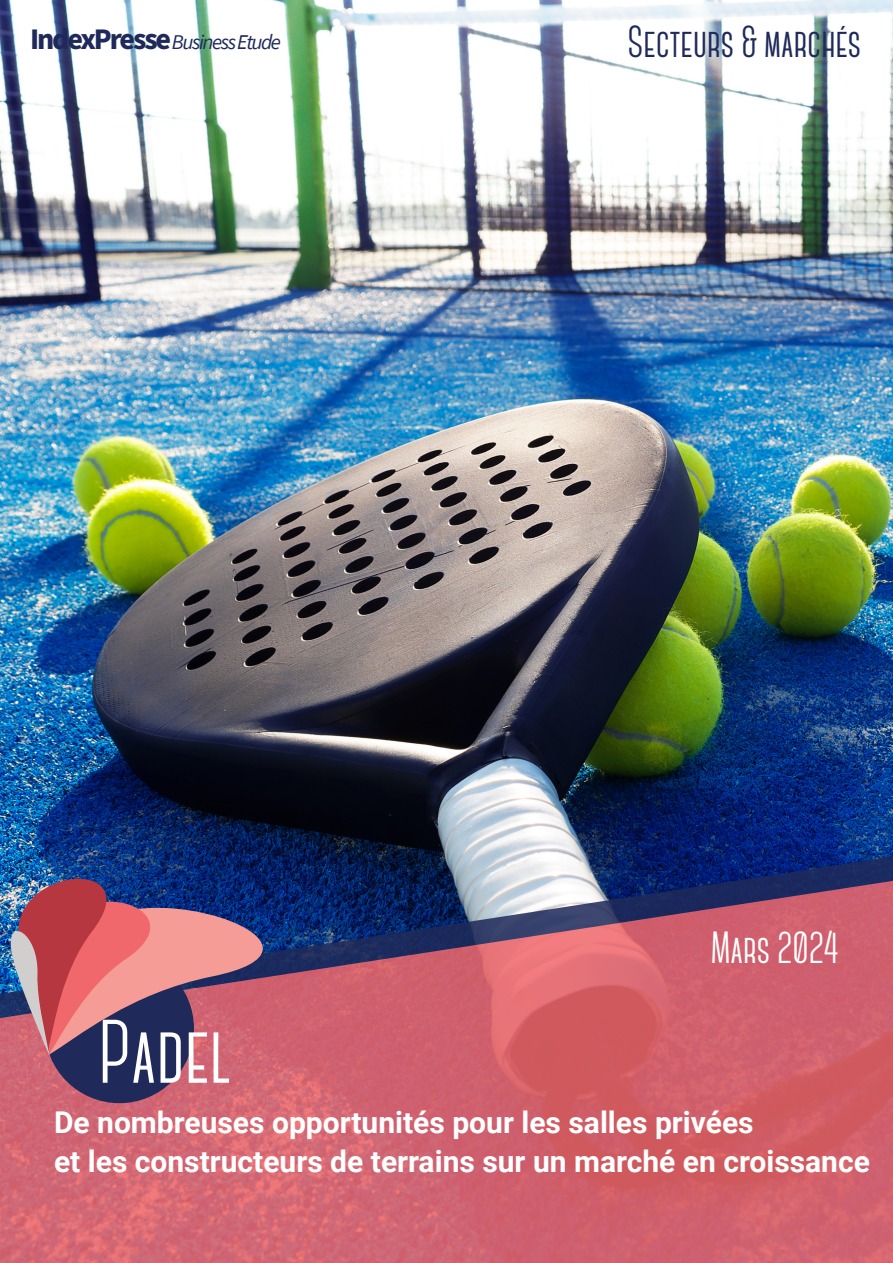
<style>
.page{position:relative;width:893px;height:1263px;background:#fff}
.page>*{position:absolute;margin:0;border:0;box-sizing:border-box;transform-origin:0 0}
.t1{font:700 90px "Canter";color:#fff}
.t2{font:700 45px "Canter";color:#1f2a5a}
.t3{font:700 45px "Canter";color:#fff}
.t4{font:700 30px/39px "Roboto";color:#fff}
.t5{font:italic 21px "Source Sans Pro";letter-spacing:-.07em;color:#1f2a5a}
.s1{font-weight:700;font-style:normal;font-size:30px}
</style>
<div class="page">
<img style="left:0;top:0;width:893px;height:847px">
<svg style="left:0;top:847px;width:893px;height:416px;background:#b65e70"></svg>
<div style="left:46px;top:955px;width:147px;height:147px;background:#1f2a5a;border-radius:50%"></div>
<svg style="left:194px;top:882px;width:154px;height:173px;background:#815173"></svg>
<svg style="left:6px;top:878px;width:188px;height:178px"></svg>
<p class="t5" style="left:30px;top:29px;width:252px"><span class="s1">IndexPresse</span> Business Etude</p>
<p class="t2" style="left:627px;top:20px;width:235px">Secteurs &amp; marchés</p>
<p class="t3" style="left:710px;top:926px;width:130px">Mars 2024</p>
<p class="t1" style="left:98px;top:1007px;width:135px">Padel</p>
<p class="t4" style="left:54px;top:1102px;width:817px">De nombreuses opportunités pour les salles privées<br>et les constructeurs de terrains sur un marché en croissance</p>
</div>
